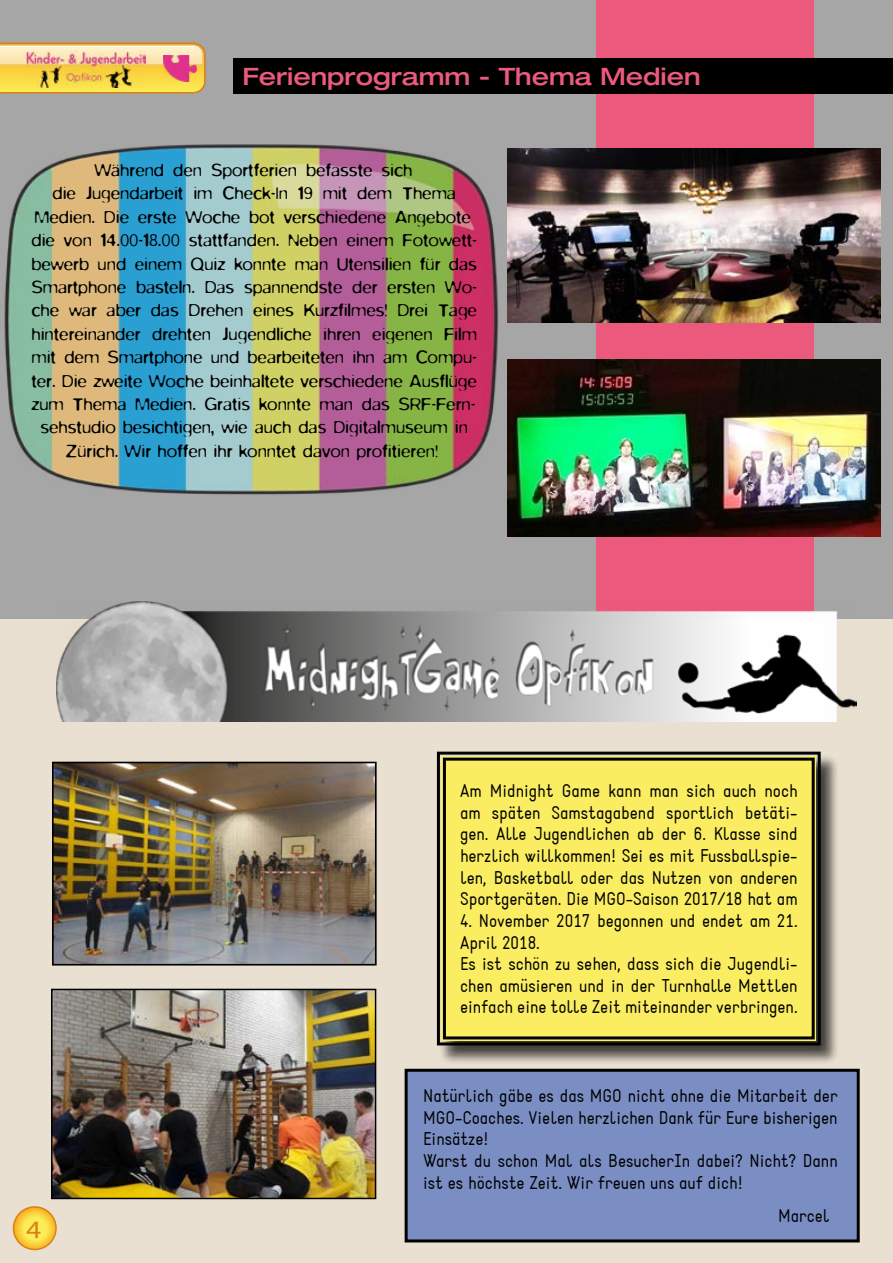
<style>
.page{position:relative;width:893px;height:1263px;background:#fff}
.page>*{position:absolute;margin:0;border:0;box-sizing:border-box;transform-origin:0 0}
.t1{font:27px "Myriad Pro";color:#d88219;scale:1.11 1}
.t2{font:500 expanded 24px "Helvetica Neue LT Std";color:#eb5a7d}
.t3{font:19.5px/23.4px "Aka Acid Blur";color:#000;text-align:center}
.t4{font:18px/21.6px "Aka Acid Static";color:#000}
</style>
<div class="page">
<div style="left:0;top:619px;width:893px;height:644px;background:#e9e0d2"></div>
<div style="left:406px;top:1070px;width:452px;height:171px;background:#7a8ec3"></div>
<div style="left:405px;top:1069px;width:455px;height:173px;border:3px solid #000"></div>
<div style="left:439px;top:754px;width:400px;height:311px;background:#000;opacity:.75"></div>
<svg style="left:436px;top:751px;width:386px;height:296px;background:#e0d558"></svg>
<div style="left:443px;top:758px;width:372px;height:281px;border:3px solid #000"></div>
<div style="left:0;top:0;width:893px;height:619px;background:#a6a6a6"></div>
<svg style="left:0;top:43px;width:206px;height:51px;background:#efc745"></svg>
<img style="left:0;top:56px;width:203px;height:8px">
<img style="left:0;top:45px;width:203px;height:11px">
<svg style="left:14px;top:1207px;width:42px;height:42px"></svg>
<div style="left:13px;top:1206px;width:44px;height:44px;border:2px solid #d88219;border-radius:50%"></div>
<img style="left:55px;top:765px;width:319px;height:197px">
<div style="left:52px;top:762px;width:325px;height:203px;border:2px solid #000"></div>
<img style="left:54px;top:992px;width:319px;height:204px">
<div style="left:51px;top:989px;width:325px;height:210px;border:2px solid #000"></div>
<div style="left:596px;top:0;width:218px;height:619px;background:#eb5a7d"></div>
<div style="left:234px;top:58px;width:659px;height:36px;background:#000"></div>
<img style="left:4px;top:144px;width:516px;height:351px">
<img style="left:507px;top:149px;width:373px;height:174px">
<img style="left:507px;top:359px;width:373px;height:177px">
<img style="left:56px;top:602px;width:801px;height:119px">
<img style="left:26px;top:50px;width:120px;height:37px">
<img style="left:163px;top:55px;width:33px;height:26px">
<h2 class="t2" style="left:242px;top:62px;width:460px">Ferienprogramm - Thema Medien</h2>
<p class="t3" style="left:31px;top:158px;width:447px">Während den Sportferien befasste sich<br>die Jugendarbeit im Check-In 19 mit dem Thema Medien. Die erste Woche bot verschiedene Angebote die von 14.00-18.00 stattfanden. Neben einem Fotowett&shy;bewerb und einem Quiz konnte man Utensilien für das Smartphone basteln. Das spannendste der ersten Wo&shy;che war aber das Drehen eines Kurzfilmes! Drei Tage hintereinander drehten Jugendliche ihren eigenen Film mit dem Smartphone und bearbeiteten ihn am Compu&shy;ter. Die zweite Woche beinhaltete verschiedene Ausflüge zum Thema Medien. Gratis konnte man das SRF-Fern&shy;sehstudio besichtigen, wie auch das Digitalmuseum in Zürich. Wir hoffen ihr konntet davon profitieren!</p>
<p class="t4" style="left:460px;top:781px;width:339px;text-align:justify">Am Midnight Game kann man sich auch noch am späten Samstagabend sportlich betäti&shy;gen. Alle Jugendlichen ab der 6. Klasse sind herzlich willkommen! Sei es mit Fussballspie&shy;len, Basketball oder das Nutzen von anderen Sportgeräten. Die MGO-Saison 2017/18 hat am</p>
<p class="t4" style="left:460px;top:910px;width:339px">4. November 2017 begonnen und endet am 21.<br>April 2018.<br>Es ist schön zu sehen, dass sich die Jugendli&shy;chen amüsieren und in der Turnhalle Mettlen einfach eine tolle Zeit miteinander verbringen.</p>
<h1 class="t1" style="left:26px;top:1210px;width:15px">4</h1>
<p class="t4" style="left:423px;top:1085px;width:416px">Natürlich gäbe es das MGO nicht ohne die Mitarbeit der MGO-Coaches. Vielen herzlichen Dank für Eure bisherigen Einsätze!<br>Warst du schon Mal als BesucherIn dabei? Nicht? Dann ist es höchste Zeit. Wir freuen uns auf dich!</p>
<p class="t4" style="left:778px;top:1205px;width:53px">Marcel</p>
</div>
